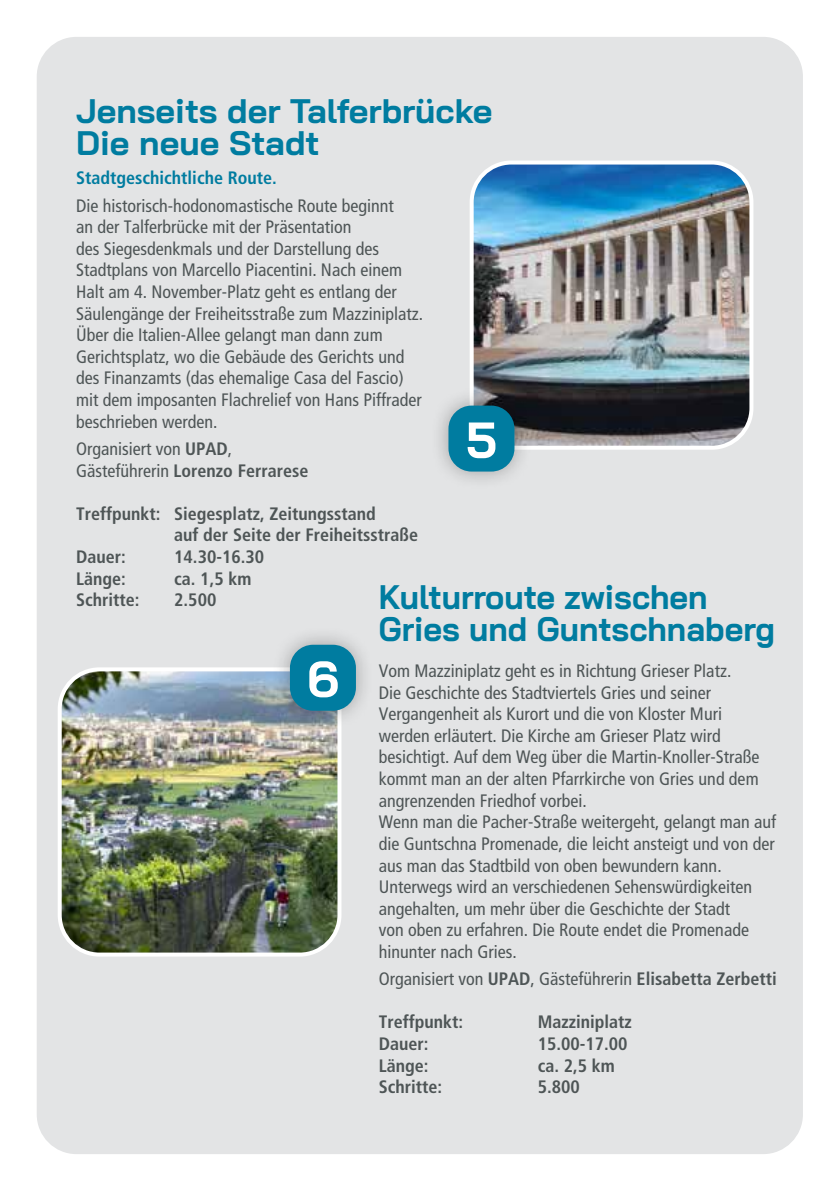
<style>
.page{position:relative;width:840px;height:1191px;background:#fff}
.page>*{position:absolute;margin:0;border:0;box-sizing:border-box;transform-origin:0 0}
.t1{font:700 50.4px "Bai Jamjuree";color:#fff}
.t2{font:700 34px/32px "Bai Jamjuree";color:#007ca0;scale:.95 1}
.t3{font:700 34px/32px "Bai Jamjuree";color:#007ca0}
.t4{font:condensed 18px/21.6px "Frutiger";color:#4e5556}
.t5{font:700 condensed 18px "Frutiger";color:#4e5556}
.t6{font:700 condensed 18px "Frutiger";color:#007ca0}
.s1{font-weight:700}
</style>
<div class="page">
<div style="left:37px;top:37px;width:765px;height:1117px;background:#e3e4e5;border-radius:40px"></div>
<img style="left:474px;top:165px;width:274px;height:280px">
<div style="left:469px;top:160px;width:284px;height:290px;border:4px solid #fff;border-radius:40px"></div>
<img style="left:63px;top:672px;width:276px;height:282px">
<div style="left:58px;top:667px;width:283px;height:289px;border:4px solid #fff;border-radius:40px"></div>
<div style="left:271px;top:626px;width:103px;height:104px;background:#000;opacity:.3"></div>
<div style="left:290px;top:645px;width:66px;height:65px;background:#007ca0;border-radius:23px"></div>
<div style="left:429px;top:387px;width:104px;height:104px;background:#000;opacity:.3"></div>
<div style="left:448px;top:405px;width:66px;height:66px;background:#007ca0;border-radius:23px"></div>
<h2 class="t3" style="left:76px;top:95px;width:417px">Jenseits der Talferbrücke<br>Die neue Stadt</h2>
<p class="t6" style="left:76px;top:167px;width:202px">Stadtgeschichtliche Route.</p>
<p class="t4" style="left:76px;top:195px;width:348px">Die historisch-hodonomastische Route beginnt<br>an der Talferbrücke mit der Präsentation<br>des Siegesdenkmals und der Darstellung des Stadtplans von Marcello Piacentini. Nach einem Halt am 4. November-Platz geht es entlang der Säulengänge der Freiheitsstraße zum Mazziniplatz.<br>Über die Italien-Allee gelangt man dann zum Gerichtsplatz, wo die Gebäude des Gerichts und des Finanzamts (das ehemalige Casa del Fascio) mit dem imposanten Flachrelief von Hans Piffrader beschrieben werden.</p>
<p class="t4" style="left:76px;top:438px;width:234px">Organisiert von <span class="s1">UPAD</span>,<br>Gästeführerin <span class="s1">Lorenzo Ferrarese</span></p>
<p class="t5" style="left:76px;top:503px;width:301px">Treffpunkt: Siegesplatz, Zeitungsstand</p>
<p class="t5" style="left:174px;top:524px;width:245px">auf der Seite der Freiheitsstraße</p>
<p class="t5" style="left:76px;top:546px;width:51px">Dauer:</p>
<p class="t5" style="left:174px;top:546px;width:91px">14.30-16.30</p>
<p class="t5" style="left:76px;top:567px;width:51px">Länge:</p>
<p class="t5" style="left:174px;top:567px;width:79px">ca. 1,5 km</p>
<p class="t5" style="left:76px;top:589px;width:65px">Schritte:</p>
<p class="t5" style="left:174px;top:589px;width:44px">2.500</p>
<h1 class="t1" style="left:465px;top:411px;width:33px">5</h1>
<h2 class="t2" style="left:378px;top:581px;width:418px">Kulturroute zwischen<br>Gries und Guntschnaberg</h2>
<p class="t4" style="left:378px;top:660px;width:399px">Vom Mazziniplatz geht es in Richtung Grieser Platz.<br>Die Geschichte des Stadtviertels Gries und seiner Vergangenheit als Kurort und die von Kloster Muri werden erläutert. Die Kirche am Grieser Platz wird besichtigt. Auf dem Weg über die Martin-Knoller-Straße kommt man an der alten Pfarrkirche von Gries und dem angrenzenden Friedhof vorbei.<br>Wenn man die Pacher-Straße weitergeht, gelangt man auf die Guntschna Promenade, die leicht ansteigt und von der aus man das Stadtbild von oben bewundern kann.<br>Unterwegs wird an verschiedenen Sehenswürdigkeiten angehalten, um mehr über die Geschichte der Stadt<br>von oben zu erfahren. Die Route endet die Promenade hinunter nach Gries.</p>
<p class="t4" style="left:378px;top:968px;width:399px">Organisiert von <span class="s1">UPAD</span>, Gästeführerin <span class="s1">Elisabetta Zerbetti</span></p>
<p class="t5" style="left:378px;top:1011px;width:86px">Treffpunkt:</p>
<p class="t5" style="left:537px;top:1011px;width:96px">Mazziniplatz</p>
<p class="t5" style="left:378px;top:1033px;width:51px">Dauer:</p>
<p class="t5" style="left:537px;top:1033px;width:91px">15.00-17.00</p>
<p class="t5" style="left:378px;top:1054px;width:51px">Länge:</p>
<p class="t5" style="left:537px;top:1054px;width:79px">ca. 2,5 km</p>
<p class="t5" style="left:378px;top:1076px;width:65px">Schritte:</p>
<p class="t5" style="left:537px;top:1076px;width:44px">5.800</p>
<h1 class="t1" style="left:307px;top:650px;width:33px">6</h1>
</div>
